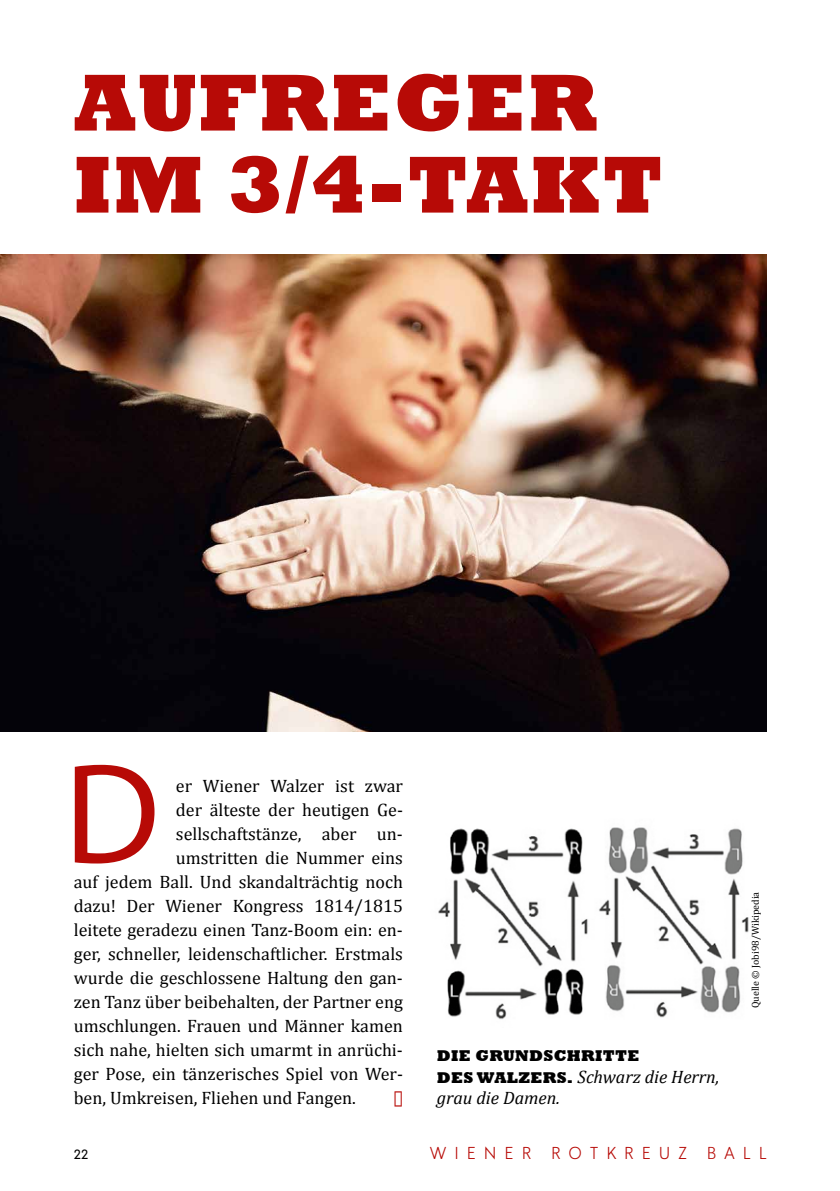
<style>
.page{position:relative;width:840px;height:1191px;background:#fff}
.page>*{position:absolute;margin:0;border:0;box-sizing:border-box;transform-origin:0 0}
.t1{font:144px "Myriad Pro";color:#b70a06}
.t2{font:800 82px/82px "Rockwell";letter-spacing:.02em;color:#b70a06}
.t3{font:18px "Cambria";color:#000}
.t4{font:italic 18px/21.6px "Cambria";color:#000}
.t5{font:300 18px "Dunant";letter-spacing:.44em;color:#b70a06}
.t6{font:18px "Zapf Dingbats ITC";color:#b70a06}
.t7{font:800 16px "Rockwell";letter-spacing:.02em;color:#000}
.t8{font:14px "Dunant";color:#000}
.t9{font:10px "Cambria";color:#000}
.s1{font-family:"Rockwell";font-weight:800;font-style:normal;font-size:16px}
</style>
<div class="page">
<img style="left:438px;top:827px;width:311px;height:193px">
<img style="left:0;top:254px;width:765px;height:477px">
<h2 class="t2" style="left:74px;top:63px;width:590px">AUFREGER<br>IM 3/4-TAKT</h2>
<h1 class="t1" style="left:64px;top:725px;width:97px">D</h1>
<p class="t3" style="left:176px;top:775px;width:228px">er Wiener Walzer ist zwar</p>
<p class="t3" style="left:176px;top:799px;width:228px">der älteste der heutigen Ge-</p>
<p class="t3" style="left:176px;top:823px;width:228px">sellschaftstänze, aber un-</p>
<p class="t3" style="left:176px;top:847px;width:228px">umstritten die Nummer eins</p>
<p class="t3" style="left:74px;top:871px;width:330px">auf jedem Ball. Und skandalträchtig noch</p>
<p class="t3" style="left:74px;top:895px;width:330px">dazu! Der Wiener Kongress 1814/1815</p>
<p class="t3" style="left:74px;top:919px;width:330px">leitete geradezu einen Tanz-Boom ein: en-</p>
<p class="t3" style="left:74px;top:943px;width:330px">ger, schneller, leidenschaftlicher. Erstmals</p>
<p class="t3" style="left:74px;top:967px;width:330px">wurde die geschlossene Haltung den gan-</p>
<p class="t3" style="left:74px;top:991px;width:330px">zen Tanz über beibehalten, der Partner eng</p>
<p class="t3" style="left:74px;top:1015px;width:330px">umschlungen. Frauen und Männer kamen</p>
<p class="t3" style="left:74px;top:1039px;width:330px">sich nahe, hielten sich umarmt in anrüchi-</p>
<p class="t3" style="left:74px;top:1063px;width:330px">ger Pose, ein tänzerisches Spiel von Wer-</p>
<p class="t3" style="left:74px;top:1087px;width:283px">ben, Umkreisen, Fliehen und Fangen.</p>
<p class="t6" style="left:394px;top:1089px;width:10px">■</p>
<p class="t7" style="left:436px;top:1046px;width:204px">DIE GRUNDSCHRITTE</p>
<p class="t4" style="left:436px;top:1065px;width:284px"><span class="s1">DES WALZERS.</span> Schwarz die Herrn, grau die Damen.</p>
<p class="t9" style="left:749px;top:1008px;width:118px;rotate:-90deg">Quelle © Jobi98/Wikipedia</p>
<p class="t8" style="left:74px;top:1146px;width:16px">22</p>
<p class="t5" style="left:429px;top:1143px;width:338px">WIENER ROTKREUZ BALL</p>
</div>
